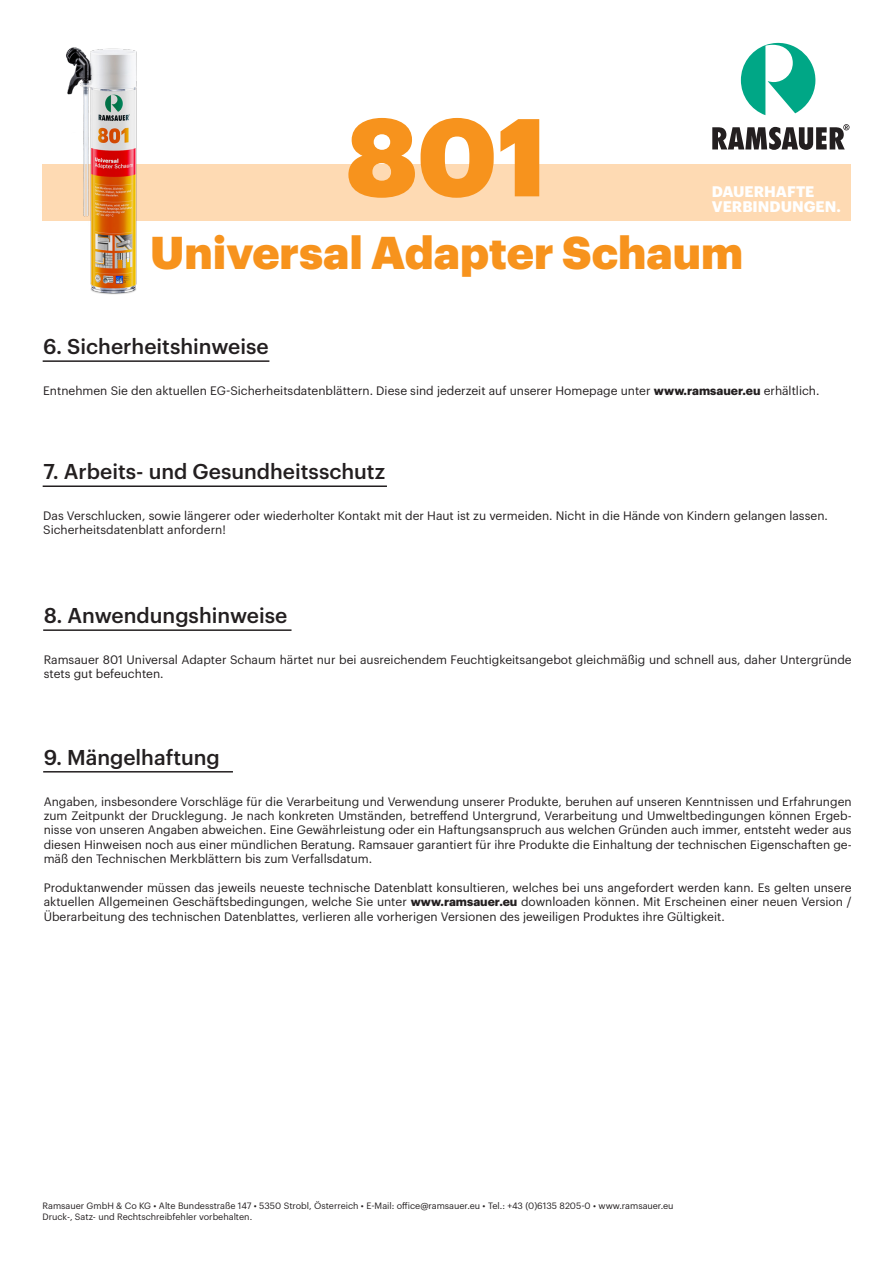
<style>
.page{position:relative;width:893px;height:1263px;background:#fff}
.page>*{position:absolute;margin:0;border:0;box-sizing:border-box;transform-origin:0 0}
.t1{font:900 108px "Graphik";color:#f7931d}
.t2{font:900 45px "Graphik";color:#f7931d}
.t3{font:500 21px "Graphik";color:#231f20}
.t4{font:700 15px "Graphik";color:#fff}
.t5{font:12px/14.4px "Graphik";color:#231f20}
.t6{font:9px "Graphik";color:#231f20}
.s1{font-weight:700}
</style>
<div class="page">
<hr style="left:43px;top:629px;width:249px;height:2px;background:#231f20">
<hr style="left:43px;top:771px;width:190px;height:1px;background:#231f20">
<div style="left:43px;top:164px;width:808px;height:57px;background:#fedab3"></div>
<svg style="left:712px;top:124px;width:137px;height:26px"></svg>
<svg style="left:741px;top:43px;width:75px;height:72px"></svg>
<img style="left:66px;top:47px;width:71px;height:248px">
<hr style="left:43px;top:360px;width:226px;height:2px;background:#231f20">
<hr style="left:43px;top:485px;width:344px;height:2px;background:#231f20">
<p class="t1" style="left:346px;top:73px;width:202px">801</p>
<p class="t4" style="left:712px;top:180px;width:104px">DAUERHAFTE</p>
<p class="t4" style="left:712px;top:195px;width:131px">VERBINDUNGEN.</p>
<p class="t2" style="left:150px;top:217px;width:595px">Universal Adapter Schaum</p>
<p class="t3" style="left:43px;top:331px;width:227px">6. Sicherheitshinweise</p>
<p class="t5" style="left:43px;top:382px;width:778px">Entnehmen Sie den aktuellen EG-Sicherheitsdatenblättern. Diese sind jederzeit auf unserer Homepage unter <span class="s1">www.ramsauer.eu</span> erhältlich.</p>
<p class="t3" style="left:43px;top:456px;width:343px">7. Arbeits- und Gesundheitsschutz</p>
<p class="t5" style="left:43px;top:507px;width:786px">Das Verschlucken, sowie längerer oder wiederholter Kontakt mit der Haut ist zu vermeiden. Nicht in die Hände von Kindern gelangen lassen.<br>Sicherheitsdatenblatt anfordern!</p>
<p class="t3" style="left:44px;top:600px;width:245px">8. Anwendungshinweise</p>
<p class="t5" style="left:44px;top:651px;width:809px">Ramsauer 801 Universal Adapter Schaum härtet nur bei ausreichendem Feuchtigkeitsangebot gleichmäßig und schnell aus, daher Untergründe stets gut befeuchten.</p>
<p class="t3" style="left:44px;top:741px;width:178px">9. Mängelhaftung</p>
<p class="t5" style="left:44px;top:793px;width:809px;text-align:justify">Angaben, insbesondere Vorschläge für die Verarbeitung und Verwendung unserer Produkte, beruhen auf unseren Kenntnissen und Erfahrungen zum Zeitpunkt der Drucklegung. Je nach konkreten Umständen, betreffend Untergrund, Verarbeitung und Umweltbedingungen können Ergeb&shy;nisse von unseren Angaben abweichen. Eine Gewährleistung oder ein Haftungsanspruch aus welchen Gründen auch immer, entsteht weder aus diesen Hinweisen noch aus einer mündlichen Beratung. Ramsauer garantiert für ihre Produkte die Einhaltung der technischen Eigenschaften ge&shy;mäß den Technischen Merkblättern bis zum Verfallsdatum.</p>
<p class="t5" style="left:44px;top:879px;width:809px;text-align:justify">Produktanwender müssen das jeweils neueste technische Datenblatt konsultieren, welches bei uns angefordert werden kann. Es gelten unsere aktuellen Allgemeinen Geschäftsbedingungen, welche Sie unter <span class="s1">www.ramsauer.eu</span> downloaden können. Mit Erscheinen einer neuen Version / Überarbeitung des technischen Datenblattes, verlieren alle vorherigen Versionen des jeweiligen Produktes ihre Gültigkeit.</p>
<p class="t6" style="left:43px;top:1199px;width:633px">Ramsauer GmbH &amp; Co KG • Alte Bundesstraße 147 • 5350 Strobl, Österreich • E-Mail: office@ramsauer.eu • Tel.: +43 (0)6135 8205-0 • www.ramsauer.eu</p>
<p class="t6" style="left:43px;top:1210px;width:211px">Druck-, Satz- und Rechtschreibfehler vorbehalten.</p>
</div>
